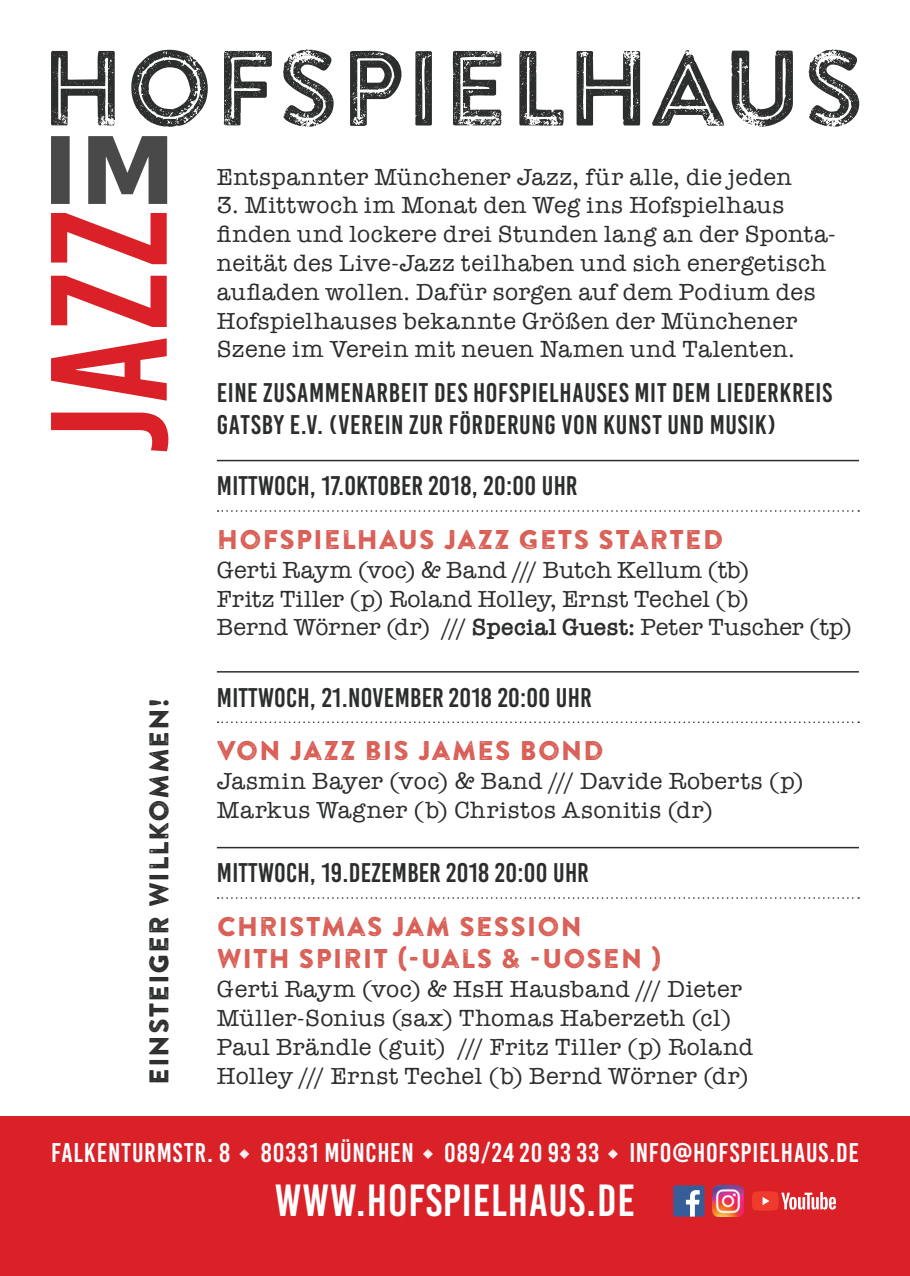
<style>
.page{position:relative;width:910px;height:1276px;background:#fff}
.page>*{position:absolute;margin:0;border:0;box-sizing:border-box;transform-origin:0 0}
.t1{font:106.5px "Brandon Printed Inline";letter-spacing:-.01em;color:#2c2e2e}
.t2{font:45px "Bebas Kai";letter-spacing:.02em;color:#fff}
.t3{font:27px/32.4px "Bebas Kai";letter-spacing:.015em;color:#2c2e2e}
.t4{font:27px/32.4px "Brandon Printed One";letter-spacing:.02em;color:#d95e55}
.t5{font:27px "Bebas Kai";letter-spacing:.035em;color:#fff}
.t6{font:27px "Brandon Printed One";letter-spacing:.02em;color:#2c2e2e}
.t7{font:24px/28.8px "American Typewriter";letter-spacing:.02em;color:#2c2e2e}
.t8{font:12px "Brandon Printed Extras";color:#fff}
.s1{font-weight:600}
</style>
<div class="page">
<div style="left:0;top:1116px;width:910px;height:160px;background:#da2128"></div>
<svg style="left:752px;top:1191px;width:84px;height:19px"></svg>
<img style="left:712px;top:1185px;width:32px;height:31px">
<div style="left:673px;top:1185px;width:31px;height:31px;background:#375d99;border-radius:2px"></div>
<svg style="left:686px;top:1190px;width:14px;height:26px"></svg>
<svg style="left:51px;top:213px;width:117px;height:238px"></svg>
<svg style="left:51px;top:136px;width:116px;height:68px"></svg>
<hr style="left:217px;top:671px;width:642px;height:1px;background:#2c2e2e">
<svg style="left:218px;top:721px;width:641px;height:2px"></svg>
<hr style="left:217px;top:847px;width:642px;height:1px;background:#2c2e2e">
<svg style="left:218px;top:897px;width:641px;height:2px"></svg>
<hr style="left:217px;top:460px;width:642px;height:1px;background:#2c2e2e">
<svg style="left:218px;top:510px;width:641px;height:2px"></svg>
<h1 class="t1" style="left:40px;top:12px;width:826px">HOFSPIELHAUS</h1>
<p class="t7" style="left:217px;top:162px;width:576px">Entspannter Münchener Jazz, für alle, die jeden</p>
<p class="t7" style="left:217px;top:191px;width:620px">3. Mittwoch im Monat den Weg ins Hofspielhaus finden und lockere drei Stunden lang an der Sponta&shy;neität des Live-Jazz teilhaben und sich energetisch aufladen wollen. Dafür sorgen auf dem Podium des Hofspielhauses bekannte Größen der Münchener Szene im Verein mit neuen Namen und Talenten.</p>
<p class="t3" style="left:217px;top:376px;width:617px">EINE ZUSAMMENARBEIT DES HOFSPIELHAUSES MIT DEM LIEDERKREIS<br>GATSBY E.V. (VEREIN ZUR FÖRDERUNG VON KUNST UND MUSIK)</p>
<p class="t6" style="left:140px;top:1084px;width:388px;rotate:-90deg">EINSTEIGER WILLKOMMEN!</p>
<p class="t3" style="left:217px;top:470px;width:362px">MITTWOCH, 17.OKTOBER 2018, 20:00 UHR</p>
<p class="t4" style="left:217px;top:523px;width:508px">HOFSPIELHAUS JAZZ GETS STARTED</p>
<p class="t7" style="left:217px;top:555px;width:637px">Gerti Raym (voc) &amp; Band /// Butch Kellum (tb)<br>Fritz Tiller (p) Roland Holley, Ernst Techel (b)<br>Bernd Wörner (dr) /// <span class="s1">Special Guest:</span> Peter Tuscher (tp)</p>
<p class="t3" style="left:217px;top:681px;width:376px">MITTWOCH, 21.NOVEMBER 2018 20:00 UHR</p>
<p class="t4" style="left:217px;top:734px;width:389px">VON JAZZ BIS JAMES BOND</p>
<p class="t7" style="left:217px;top:767px;width:588px">Jasmin Bayer (voc) &amp; Band /// Davide Roberts (p)<br>Markus Wagner (b) Christos Asonitis (dr)</p>
<p class="t3" style="left:217px;top:857px;width:373px">MITTWOCH, 19.DEZEMBER 2018 20:00 UHR</p>
<p class="t4" style="left:217px;top:910px;width:446px">CHRISTMAS JAM SESSION<br>WITH SPIRIT (-UALS &amp; -UOSEN )</p>
<p class="t7" style="left:217px;top:975px;width:538px">Gerti Raym (voc) &amp; HsH Hausband /// Dieter Müller-Sonius (sax) Thomas Haberzeth (cl)<br>Paul Brändle (guit) /// Fritz Tiller (p) Roland Holley /// Ernst Techel (b) Bernd Wörner (dr)</p>
<p class="t5" style="left:51px;top:1138px;width:181px">FALKENTURMSTR. 8</p>
<p class="t8" style="left:238px;top:1144px;width:13px">b</p>
<p class="t5" style="left:261px;top:1138px;width:155px">80331 MÜNCHEN</p>
<p class="t8" style="left:422px;top:1144px;width:13px">b</p>
<p class="t5" style="left:444px;top:1138px;width:156px">089/24 20 93 33</p>
<p class="t8" style="left:607px;top:1144px;width:13px">b</p>
<p class="t5" style="left:629px;top:1138px;width:231px">INFO@HOFSPIELHAUS.DE</p>
<h2 class="t2" style="left:275px;top:1176px;width:361px">WWW.HOFSPIELHAUS.DE</h2>
</div>
